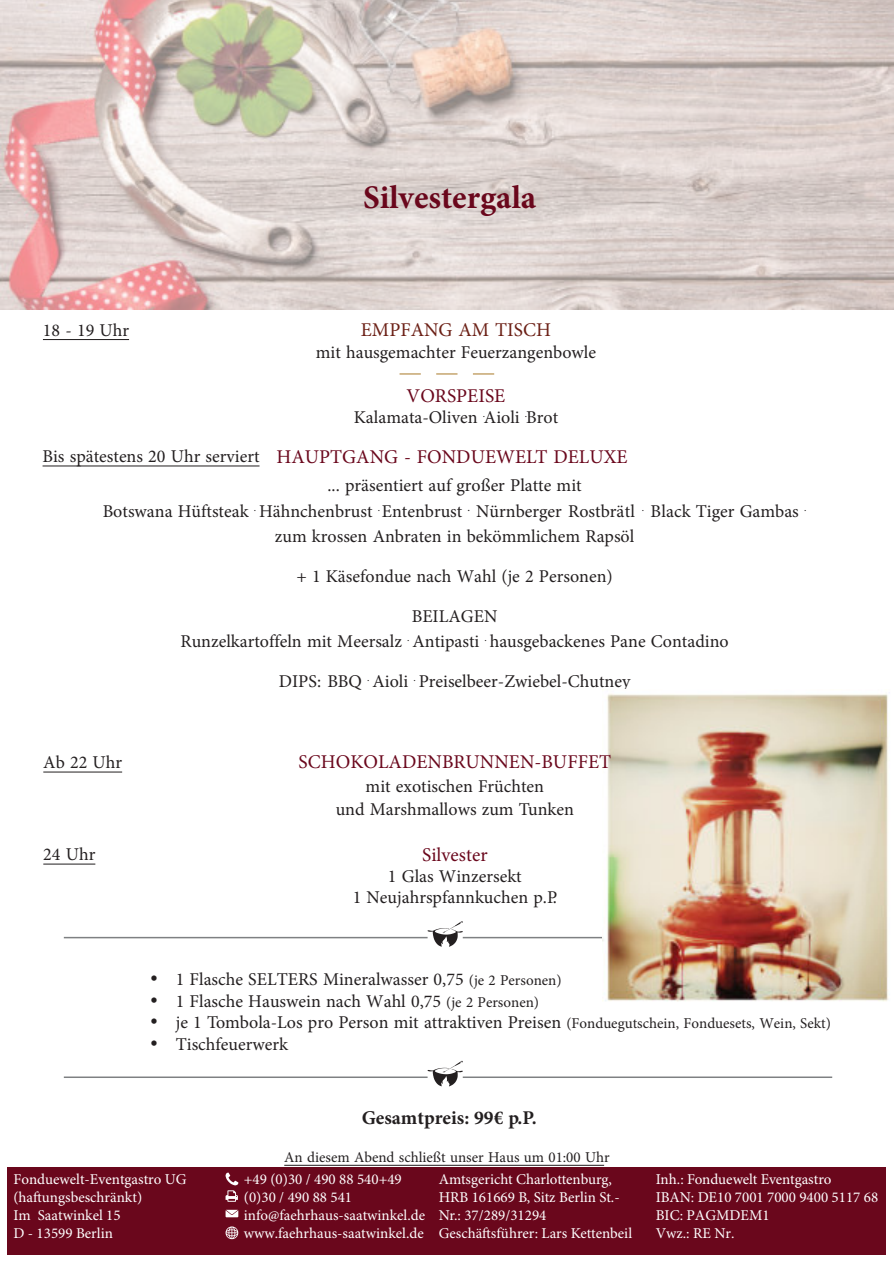
<style>
.page{position:relative;width:894px;height:1263px;background:#fff}
.page>*{position:absolute;margin:0;border:0;box-sizing:border-box;transform-origin:0 0}
.t1{font:700 33px "Minion Pro";color:#6a071c}
.t2{font:19.5px "Minion Pro";color:#6a071c}
.t3{font:700 19.5px "Minion Pro";color:#231f20}
.t4{font:19.5px "Minion Pro";color:#6b1f15}
.t5{font:18px/25.5px "Minion Pro";color:#231f20;text-align:center}
.t6{font:15px/18px "Minion Pro";color:#fff}
.t7{font:15px "Minion Pro";color:#231f20}
.s1{font-family:"Futura BT";font-weight:300}
.s2{font-size:15px}
</style>
<div class="page">
<img style="left:0;top:0;width:893px;height:310px">
<svg style="left:427px;top:921px;width:35px;height:26px"></svg>
<hr style="left:462px;top:937px;width:369px;height:1px;background:#7e8082">
<hr style="left:64px;top:937px;width:363px;height:1px;background:#7e8082">
<hr style="left:284px;top:1165px;width:320px;height:1px;background:#231f20">
<hr style="left:43px;top:339px;width:86px;height:1px;background:#231f20">
<hr style="left:43px;top:466px;width:216px;height:1px;background:#231f20">
<img style="left:602px;top:694px;width:286px;height:308px">
<hr style="left:399px;top:373px;width:21px;height:2px;background:#c5a56f">
<hr style="left:436px;top:373px;width:21px;height:2px;background:#c5a56f">
<hr style="left:472px;top:373px;width:22px;height:2px;background:#c5a56f">
<svg style="left:427px;top:1061px;width:35px;height:25px"></svg>
<hr style="left:462px;top:1076px;width:369px;height:2px;background:#7e8082">
<hr style="left:64px;top:1076px;width:363px;height:2px;background:#7e8082">
<hr style="left:43px;top:772px;width:79px;height:1px;background:#231f20">
<hr style="left:43px;top:864px;width:52px;height:1px;background:#231f20">
<div style="left:7px;top:1167px;width:878px;height:87px;background:#6a071c"></div>
<svg style="left:225px;top:1210px;width:13px;height:7px"></svg>
<svg style="left:225px;top:1226px;width:13px;height:13px"></svg>
<svg style="left:225px;top:1172px;width:13px;height:30px"></svg>
<h1 class="t1" style="left:363px;top:175px;width:175px">Silvestergala</h1>
<p class="t5" style="left:43px;top:318px;width:88px">18 - 19 Uhr</p>
<p class="t4" style="left:361px;top:317px;width:192px">EMPFANG AM TISCH</p>
<p class="t5" style="left:316px;top:340px;width:282px">mit hausgemachter Feuerzangenbowle</p>
<p class="t2" style="left:406px;top:382px;width:100px">VORSPEISE</p>
<p class="t5" style="left:354px;top:405px;width:206px">Kalamata-Oliven <sup>.</sup> Aioli <sup>.</sup> Brot</p>
<p class="t2" style="left:276px;top:443px;width:352px">HAUPTGANG - FONDUEWELT DELUXE</p>
<p class="t5" style="left:103px;top:473px;width:705px">... präsentiert auf großer Platte mit<br>Botswana Hüftsteak <sup>.</sup> Hähnchenbrust <sup>.</sup> Entenbrust <sup>.</sup> Nürnberger Rostbrä tl <sup>.</sup> B lack Tiger Gambas <sup>. </sup>zum krossen Anbraten in bekömmlichem Rapsöl</p>
<p class="t5" style="left:296px;top:556px;width:318px;line-height:39.6px">+ 1 Käsefondue nach Wahl (je 2 Personen)<br>BEILAGEN</p>
<p class="t5" style="left:180px;top:622px;width:549px;line-height:39.6px">Runzelkartoffeln mit Meersalz <sup>.</sup> Antipasti <sup>.</sup> hausgebackenes Pane Contadino<br>DIPS: BBQ <sup>.</sup> Aioli <sup>.</sup> Preiselbeer-Zwiebel-Chutney</p>
<p class="t5" style="left:43px;top:444px;width:218px">Bis spätestens 20 Uhr serviert</p>
<p class="t5" style="left:43px;top:750px;width:80px">Ab 22 Uhr</p>
<p class="t5" style="left:43px;top:842px;width:54px">24 Uhr</p>
<p class="t2" style="left:298px;top:749px;width:314px">SCHOKOLADENBRUNNEN-BUFFET</p>
<p class="t5" style="left:335px;top:775px;width:240px;line-height:22.6px">mit exotischen Früchten<br>und Marshmallows zum Tunken</p>
<p class="t2" style="left:422px;top:842px;width:67px">Silvester</p>
<p class="t5" style="left:352px;top:866px;width:206px;line-height:20.7px">1 Glas Winzersekt<br>1 Neujahrspfannkuchen p.P.</p>
<p class="t5" style="left:149px;top:967px;width:414px"><span class="s1">•</span> 1 Flasche SELTERS Mineralwasser 0,75 <span class="s2">(je 2 Personen)</span></p>
<p class="t5" style="left:149px;top:988px;width:392px"><span class="s1">•</span> 1 Flasche Hauswein nach Wahl 0,75 <span class="s2">(je 2 Personen)</span></p>
<p class="t5" style="left:149px;top:1010px;width:683px"><span class="s1">•</span> je 1 Tombola-Los pro Person mit attraktiven Preisen <span class="s2">(Fonduegutschein, Fonduesets, Wein, Sekt)</span></p>
<p class="t5" style="left:149px;top:1031px;width:141px"><span class="s1">•</span> Tischfeuerwerk</p>
<p class="t3" style="left:361px;top:1104px;width:177px">Gesamtpreis: 99€ p.P.</p>
<p class="t7" style="left:284px;top:1147px;width:327px">An diesem Abend schließt unser Haus um 01:00 Uhr</p>
<p class="t6" style="left:13px;top:1172px;width:175px">Fonduewelt-Eventgastro UG (haftungsbeschränkt)<br>Im Saatwinkel 15<br>D - 13599 Berlin</p>
<p class="t6" style="left:244px;top:1172px;width:183px">+49 (0)30 / 490 88 540+49 (0)30 / 490 88 541 info@faehrhaus-saatwinkel.de www.faehrhaus-saatwinkel.de</p>
<p class="t6" style="left:438px;top:1172px;width:195px">Amtsgericht Charlottenburg,<br>HRB 161669 B, Sitz Berlin St.-<br>Nr.: 37/289/31294<br>Geschäftsführer: Lars Kettenbeil</p>
<p class="t6" style="left:655px;top:1172px;width:224px">Inh.: Fonduewelt Eventgastro<br>IBAN: DE10 7001 7000 9400 5117 68<br>BIC: PAGMDEM1<br>Vwz.: RE Nr.</p>
</div>
